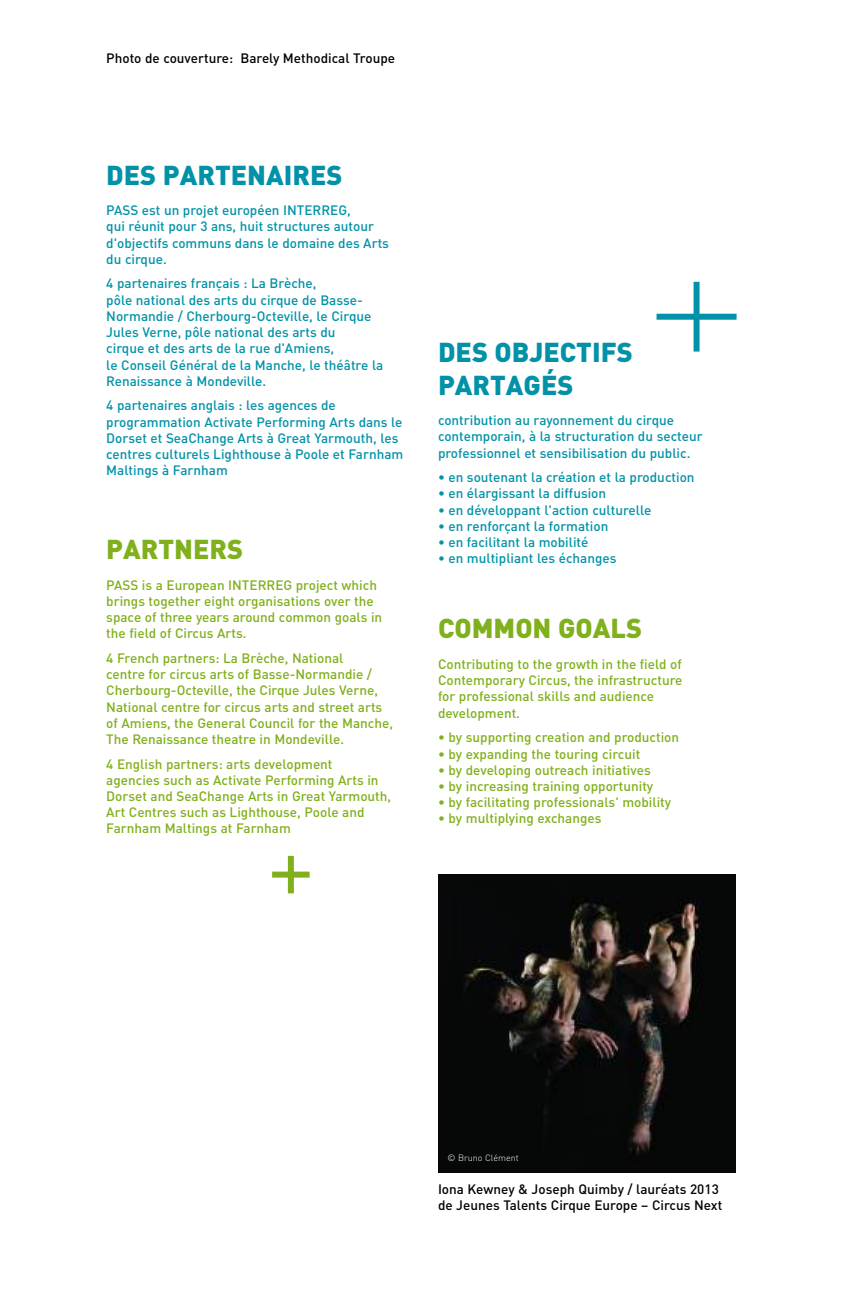
<style>
.page{position:relative;width:842px;height:1306px;background:#fff}
.page>*{position:absolute;margin:0;border:0;box-sizing:border-box;transform-origin:0 0}
.t1{font:900 27px/32.4px "DINOT";color:#0292a7}
.t2{font:900 27px "DINOT";color:#80b01b}
.t3{font:500 13.5px/16.2px "DINOT";color:#80b01b}
.t4{font:500 13.5px/16.2px "DINOT";color:#0292a7}
.t5{font:500 13.5px/16.2px "DINOT";color:#000}
.t6{font:300 9px "DINOT";color:#fff}
</style>
<div class="page">
<img style="left:438px;top:874px;width:298px;height:298px">
<div style="left:288px;top:855px;width:6px;height:38px;background:#80b01b"></div>
<div style="left:272px;top:871px;width:38px;height:6px;background:#80b01b"></div>
<div style="left:693px;top:282px;width:6px;height:69px;background:#0292a7"></div>
<div style="left:656px;top:314px;width:80px;height:6px;background:#0292a7"></div>
<p class="t5" style="left:106px;top:52px;width:290px">Photo de couverture: Barely Methodical Troupe</p>
<h1 class="t1" style="left:106px;top:161px;width:238px">DES PARTENAIRES</h1>
<p class="t4" style="left:106px;top:203px;width:284px">PASS est un projet européen INTERREG,<br>qui réunit pour 3 ans, huit structures autour d'objectifs communs dans le domaine des Arts du cirque.</p>
<p class="t4" style="left:106px;top:277px;width:279px">4 partenaires français : La Brèche,<br>pôle national des arts du cirque de Basse-Normandie / Cherbourg-Octeville, le Cirque Jules Verne, pôle national des arts du<br>cirque et des arts de la rue d'Amiens,<br>le Conseil Général de la Manche, le théâtre la Renaissance à Mondeville.</p>
<p class="t4" style="left:106px;top:399px;width:299px">4 partenaires anglais : les agences de programmation Activate Performing Arts dans le Dorset et SeaChange Arts à Great Yarmouth, les centres culturels Lighthouse à Poole et Farnham Maltings à Farnham</p>
<h1 class="t2" style="left:106px;top:539px;width:138px">PARTNERS</h1>
<p class="t3" style="left:106px;top:578px;width:277px">PASS is a European INTERREG project which brings together eight organisations over the space of three years around common goals in the field of Circus Arts.</p>
<p class="t3" style="left:106px;top:651px;width:288px">4 French partners: La Brèche, National<br>centre for circus arts of Basse-Normandie / Cherbourg-Octeville, the Cirque Jules Verne, National centre for circus arts and street arts of Amiens, the General Council for the Manche, The Renaissance theatre in Mondeville.</p>
<p class="t3" style="left:106px;top:757px;width:286px">4 English partners: arts development<br>agencies such as Activate Performing Arts in Dorset and SeaChange Arts in Great Yarmouth, Art Centres such as Lighthouse, Poole and Farnham Maltings at Farnham</p>
<h1 class="t1" style="left:438px;top:338px;width:196px">DES OBJECTIFS<br>PARTAGÉS</h1>
<p class="t4" style="left:438px;top:413px;width:266px">contribution au rayonnement du cirque contemporain, à la structuration du secteur professionnel et sensibilisation du public.</p>
<p class="t4" style="left:438px;top:470px;width:258px">• en soutenant la création et la production</p>
<p class="t4" style="left:438px;top:487px;width:170px">• en élargissant la diffusion</p>
<p class="t4" style="left:438px;top:503px;width:215px">• en développant l'action culturelle</p>
<p class="t4" style="left:438px;top:519px;width:172px">• en renforçant la formation</p>
<p class="t4" style="left:438px;top:535px;width:152px">• en facilitant la mobilité</p>
<p class="t4" style="left:438px;top:551px;width:180px">• en multipliant les échanges</p>
<h1 class="t2" style="left:438px;top:619px;width:206px">COMMON GOALS</h1>
<p class="t3" style="left:438px;top:657px;width:246px">Contributing to the growth in the field of Contemporary Circus, the infrastructure for professional skills and audience development.</p>
<p class="t3" style="left:438px;top:730px;width:243px">• by supporting creation and production</p>
<p class="t3" style="left:438px;top:747px;width:204px">• by expanding the touring circuit</p>
<p class="t3" style="left:438px;top:763px;width:214px">• by developing outreach initiatives</p>
<p class="t3" style="left:438px;top:779px;width:217px">• by increasing training opportunity</p>
<p class="t3" style="left:438px;top:795px;width:235px">• by facilitating professionals' mobility</p>
<p class="t3" style="left:438px;top:811px;width:165px">• by multiplying exchanges</p>
<p class="t6" style="left:447px;top:1154px;width:73px">© Bruno Clément</p>
<p class="t5" style="left:438px;top:1182px;width:286px">Iona Kewney &amp; Joseph Quimby / lauréats 2013 de Jeunes Talents Cirque Europe – Circus Next</p>
</div>
